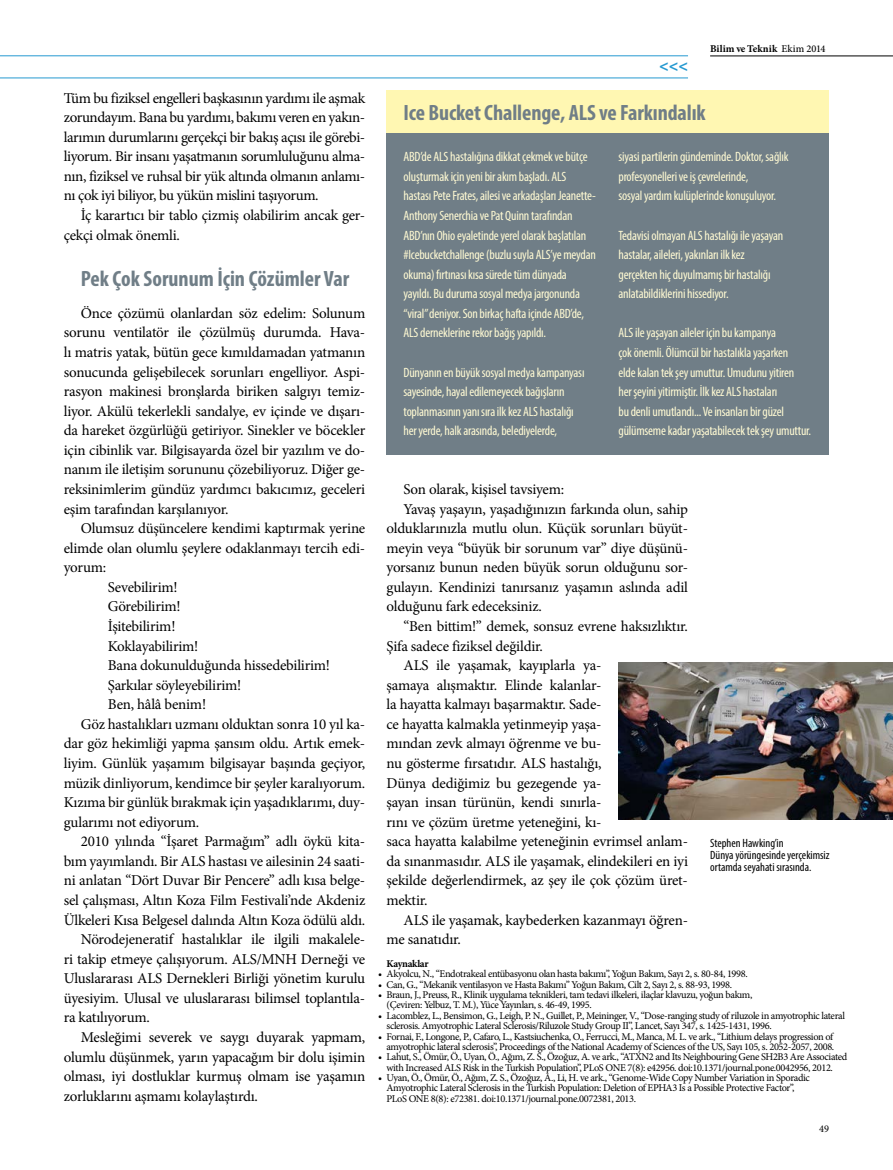
<style>
.page{position:relative;width:893px;height:1170px;background:#fff}
.page>*{position:absolute;margin:0;border:0;box-sizing:border-box;transform-origin:0 0}
.t1{font:700 condensed 22.2px "Myriad Pro";letter-spacing:-.005em;color:#707e87}
.t2{font:700 16.2px "Myriad Pro";color:#2699d1}
.t3{font:15px/19.5px "Minion Pro";letter-spacing:-.015em;color:#000;text-align:justify}
.t4{font:condensed 13.5px/19.5px "Myriad Pro";letter-spacing:-.015em;color:#fffad3}
.t5{font:condensed 12px/12px "Myriad Pro";color:#000}
.t6{font:10.35px/10.4px "Minion Pro";letter-spacing:-.035em;color:#000}
.t7{font:700 10.35px "Minion Pro";letter-spacing:.005em;color:#000}
.t8{font:700 10.35px "Minion Pro";letter-spacing:-.02em;color:#000}
.s1{font-weight:500}
</style>
<div class="page">
<hr style="left:710px;top:56px;width:183px;height:1px;background:#000">
<hr style="left:0;top:78px;width:688px;height:1px;background:#2699d1">
<hr style="left:0;top:56px;width:688px;height:1px;background:#2699d1">
<div style="left:387px;top:91px;width:442px;height:364px;background:#707e87"></div>
<div style="left:387px;top:91px;width:442px;height:42px;background:#fff7b2"></div>
<img style="left:618px;top:662px;width:275px;height:157px">
<p class="t3" style="left:64px;top:88px;width:303px">Tüm bu fiziksel engelleri başkasının yardımı ile aşmak zorundayım. Bana bu yardımı, bakımı veren en yakın&shy;larımın durumlarını gerçekçi bir bakış açısı ile görebi&shy;liyorum. Bir insanı yaşatmanın sorumluluğunu alma&shy;nın, fiziksel ve ruhsal bir yük altında olmanın anlamı&shy;nı çok iyi biliyor, bu yükün mislini taşıyorum.</p>
<p class="t3" style="left:64px;top:205px;width:303px;text-indent:17px">İç karartıcı bir tablo çizmiş olabilirim ancak ger&shy;çekçi olmak önemli.</p>
<h1 class="t1" style="left:81px;top:264px;width:270px">Pek Çok Sorunum İçin Çözümler Var</h1>
<p class="t3" style="left:64px;top:303px;width:303px;text-indent:17px">Önce çözümü olanlardan söz edelim: Solunum sorunu ventilatör ile çözülmüş durumda. Hava&shy;lı matris yatak, bütün gece kımıldamadan yatmanın sonucunda gelişebilecek sorunları engelliyor. Aspi&shy;rasyon makinesi bronşlarda biriken salgıyı temiz&shy;liyor. Akülü tekerlekli sandalye, ev içinde ve dışarı&shy;da hareket özgürlüğü getiriyor. Sinekler ve böcekler için cibinlik var. Bilgisayarda özel bir yazılım ve do&shy;nanım ile iletişim sorununu çözebiliyoruz. Diğer ge&shy;reksinimlerim gündüz yardımcı bakıcımız, geceleri eşim tarafından karşılanıyor.</p>
<p class="t3" style="left:81px;top:518px;width:286px">Olumsuz düşüncelere kendimi kaptırmak yerine</p>
<p class="t3" style="left:64px;top:538px;width:303px">elimde olan olumlu şeylere odaklanmayı tercih edi-</p>
<p class="t3" style="left:64px;top:557px;width:44px">yorum:</p>
<p class="t3" style="left:108px;top:577px;width:71px">Sevebilirim!</p>
<p class="t3" style="left:108px;top:597px;width:74px">Görebilirim!</p>
<p class="t3" style="left:108px;top:616px;width:69px">İşitebilirim!</p>
<p class="t3" style="left:108px;top:636px;width:92px">Koklayabilirim!</p>
<p class="t3" style="left:108px;top:655px;width:224px">Bana dokunulduğunda hissedebilirim!</p>
<p class="t3" style="left:108px;top:675px;width:135px">Şarkılar söyleyebilirim!</p>
<p class="t3" style="left:108px;top:694px;width:100px">Ben, hâlâ benim!</p>
<p class="t3" style="left:81px;top:714px;width:286px">Göz hastalıkları uzmanı olduktan sonra 10 yıl ka-</p>
<p class="t3" style="left:64px;top:733px;width:303px">dar göz hekimliği yapma şansım oldu. Artık emek-</p>
<p class="t3" style="left:64px;top:753px;width:303px">liyim. Günlük yaşamım bilgisayar başında geçiyor,</p>
<p class="t3" style="left:64px;top:773px;width:303px">müzik dinliyorum, kendimce bir şeyler karalıyorum.</p>
<p class="t3" style="left:64px;top:792px;width:303px">Kızıma bir günlük bırakmak için yaşadıklarımı, duy-</p>
<p class="t3" style="left:64px;top:812px;width:137px">gularımı not ediyorum.</p>
<p class="t3" style="left:81px;top:831px;width:286px">2010 yılında “İşaret Parmağım” adlı öykü kita-</p>
<p class="t3" style="left:64px;top:851px;width:303px">bım yayımlandı. Bir ALS hastası ve ailesinin 24 saati-</p>
<p class="t3" style="left:64px;top:870px;width:303px">ni anlatan “Dört Duvar Bir Pencere” adlı kısa belge-</p>
<p class="t3" style="left:64px;top:890px;width:303px">sel çalışması, Altın Koza Film Festivali’nde Akdeniz</p>
<p class="t3" style="left:64px;top:910px;width:303px">Ülkeleri Kısa Belgesel dalında Altın Koza ödülü aldı.</p>
<p class="t3" style="left:81px;top:929px;width:286px">Nörodejeneratif hastalıklar ile ilgili makalele-</p>
<p class="t3" style="left:64px;top:949px;width:303px">ri takip etmeye çalışıyorum. ALS/MNH Derneği ve</p>
<p class="t3" style="left:64px;top:968px;width:303px">Uluslararası ALS Dernekleri Birliği yönetim kurulu</p>
<p class="t3" style="left:64px;top:988px;width:303px">üyesiyim. Ulusal ve uluslararası bilimsel toplantıla-</p>
<p class="t3" style="left:64px;top:1007px;width:88px">ra katılıyorum.</p>
<p class="t3" style="left:81px;top:1027px;width:286px">Mesleğimi severek ve saygı duyarak yapmam,</p>
<p class="t3" style="left:64px;top:1046px;width:303px">olumlu düşünmek, yarın yapacağım bir dolu işimin</p>
<p class="t3" style="left:64px;top:1066px;width:303px">olması, iyi dostluklar kurmuş olmam ise yaşamın</p>
<p class="t3" style="left:64px;top:1086px;width:196px">zorluklarını aşmamı kolaylaştırdı.</p>
<p class="t2" style="left:659px;top:55px;width:30px">&lt;&lt;&lt;</p>
<p class="t7" style="left:710px;top:41px;width:117px">Bilim ve Teknik <span class="s1">Ekim 2014</span></p>
<h1 class="t1" style="left:404px;top:99px;width:304px">Ice Bucket Challenge, ALS ve Farkındalık</h1>
<p class="t4" style="left:404px;top:147px;width:194px">ABD’de ALS hastalığına dikkat çekmek ve bütçe oluşturmak için yeni bir akım başladı. ALS hastası Pete Frates, ailesi ve arkadaşları Jeanette-Anthony Senerchia ve Pat Quinn tarafından ABD’nın Ohio eyaletinde yerel olarak başlatılan #Icebucketchallenge (buzlu suyla ALS’ye meydan okuma) fırtınası kısa sürede tüm dünyada yayıldı. Bu duruma sosyal medya jargonunda “viral” deniyor. Son birkaç hafta içinde ABD’de, ALS derneklerine rekor bağış yapıldı.</p>
<p class="t4" style="left:404px;top:362px;width:182px">Dünyanın en büyük sosyal medya kampanyası sayesinde, hayal edilemeyecek bağışların toplanmasının yanı sıra ilk kez ALS hastalığı her yerde, halk arasında, belediyelerde,</p>
<p class="t4" style="left:618px;top:147px;width:172px">siyasi partilerin gündeminde. Doktor, sağlık profesyonelleri ve iş çevrelerinde,<br>sosyal yardım kulüplerinde konuşuluyor.</p>
<p class="t4" style="left:618px;top:225px;width:166px">Tedavisi olmayan ALS hastalığı ile yaşayan hastalar, aileleri, yakınları ilk kez gerçekten hiç duyulmamış bir hastalığı anlatabildiklerini hissediyor.</p>
<p class="t4" style="left:618px;top:323px;width:194px">ALS ile yaşayan aileler için bu kampanya<br>çok önemli. Ölümcül bir hastalıkla yaşarken<br>elde kalan tek şey umuttur. Umudunu yitiren<br>her şeyini yitirmiştir. İlk kez ALS hastaları<br>bu denli umutlandı... Ve insanları bir güzel gülümseme kadar yaşatabilecek tek şey umuttur.</p>
<p class="t3" style="left:404px;top:479px;width:162px">Son olarak, kişisel tavsiyem:</p>
<p class="t3" style="left:404px;top:499px;width:286px">Yavaş yaşayın, yaşadığınızın farkında olun, sahip</p>
<p class="t3" style="left:387px;top:518px;width:303px">olduklarınızla mutlu olun. Küçük sorunları büyüt-</p>
<p class="t3" style="left:387px;top:538px;width:303px">meyin veya “büyük bir sorunum var” diye düşünü-</p>
<p class="t3" style="left:387px;top:557px;width:303px">yorsanız bunun neden büyük sorun olduğunu sor-</p>
<p class="t3" style="left:387px;top:577px;width:303px">gulayın. Kendinizi tanırsanız yaşamın aslında adil</p>
<p class="t3" style="left:387px;top:597px;width:157px">olduğunu fark edeceksiniz.</p>
<p class="t3" style="left:404px;top:616px;width:286px">“Ben bittim!” demek, sonsuz evrene haksızlıktır.</p>
<p class="t3" style="left:387px;top:636px;width:158px">Şifa sadece fiziksel değildir.</p>
<p class="t3" style="left:404px;top:655px;width:199px">ALS ile yaşamak, kayıplarla ya-</p>
<p class="t3" style="left:387px;top:675px;width:216px">şamaya alışmaktır. Elinde kalanlar-</p>
<p class="t3" style="left:387px;top:694px;width:216px">la hayatta kalmayı başarmaktır. Sade-</p>
<p class="t3" style="left:387px;top:714px;width:216px">ce hayatta kalmakla yetinmeyip yaşa-</p>
<p class="t3" style="left:387px;top:734px;width:216px">mından zevk almayı öğrenme ve bu-</p>
<p class="t3" style="left:387px;top:753px;width:216px">nu gösterme fırsatıdır. ALS hastalığı,</p>
<p class="t3" style="left:387px;top:773px;width:216px">Dünya dediğimiz bu gezegende ya-</p>
<p class="t3" style="left:387px;top:792px;width:216px">şayan insan türünün, kendi sınırla-</p>
<p class="t3" style="left:387px;top:812px;width:216px">rını ve çözüm üretme yeteneğini, kı-</p>
<p class="t3" style="left:387px;top:831px;width:303px">saca hayatta kalabilme yeteneğinin evrimsel anlam-</p>
<p class="t3" style="left:387px;top:851px;width:303px">da sınanmasıdır. ALS ile yaşamak, elindekileri en iyi</p>
<p class="t3" style="left:387px;top:870px;width:303px">şekilde değerlendirmek, az şey ile çok çözüm üret-</p>
<p class="t3" style="left:387px;top:890px;width:43px">mektir.</p>
<p class="t3" style="left:404px;top:910px;width:286px">ALS ile yaşamak, kaybederken kazanmayı öğren-</p>
<p class="t3" style="left:387px;top:929px;width:76px">me sanatıdır.</p>
<p class="t8" style="left:387px;top:956px;width:44px">Kaynaklar</p>
<p class="t6" style="left:378px;top:968px;width:371px">• Akyolcu, N., “Endotrakeal entübasyonu olan hasta bakımı”, Yoğun Bakım, Sayı 2, s. 80-84, 1998.</p>
<p class="t6" style="left:378px;top:979px;width:356px">• Can, G., “Mekanik ventilasyon ve Hasta Bakımı” Yoğun Bakım, Cilt 2, Sayı 2, s. 88-93, 1998.</p>
<p class="t6" style="left:387px;top:989px;width:367px;text-indent:-9px">• Braun, J., Preuss, R., Klinik uygulama teknikleri, tam tedavi ilkeleri, ilaçlar klavuzu, yoğun bakım, (Çeviren: Yelbuz, T. M.), Yüce Yayınları, s. 46-49, 1995.</p>
<p class="t6" style="left:387px;top:1010px;width:460px;text-indent:-9px">• Lacomblez, L., Bensimon, G., Leigh, P. N., Guillet, P., Meininger, V., “Dose-ranging study of riluzole in amyotrophic lateral sclerosis. Amyotrophic Lateral Sclerosis/Riluzole Study Group II”, Lancet, Sayı 347, s. 1425-1431, 1996.</p>
<p class="t6" style="left:378px;top:1031px;width:458px;text-align:right">• Fornai, F., Longone, P., Cafaro, L., Kastsiuchenka, O., Ferrucci, M., Manca, M. L. ve ark., “Lithium delays progression of amyotrophic lateral sclerosis”, Proceedings of the National Academy of Sciences of the US, Sayı 105, s. 2052-2057, 2008.</p>
<p class="t6" style="left:378px;top:1051px;width:471px;text-align:center">• Lahut, S., Ömür, Ö., Uyan, Ö., Ağım, Z. S., Özoğuz, A. ve ark., “ATXN2 and Its Neighbouring Gene SH2B3 Are Associated with Increased ALS Risk in the Turkish Population”, PLoS ONE 7(8): e42956. doi:10.1371/journal.pone.0042956, 2012.</p>
<p class="t6" style="left:387px;top:1072px;width:425px;text-indent:-9px">• Uyan, Ö., Ömür, Ö., Ağım, Z. S., Özoğuz, A., Li, H. ve ark., “Genome-Wide Copy Number Variation in Sporadic<br>Amyotrophic Lateral Sclerosis in the Turkish Population: Deletion of EPHA3 Is a Possible Protective Factor”,<br>PLoS ONE 8(8): e72381. doi:10.1371/journal.pone.0072381, 2013.</p>
<p class="t5" style="left:710px;top:836px;width:121px">Stephen Hawking’in<br>Dünya yörüngesinde yerçekimsiz ortamda seyahati sırasında.</p>
<p class="t6" style="left:819px;top:1123px;width:11px">49</p>
</div>
